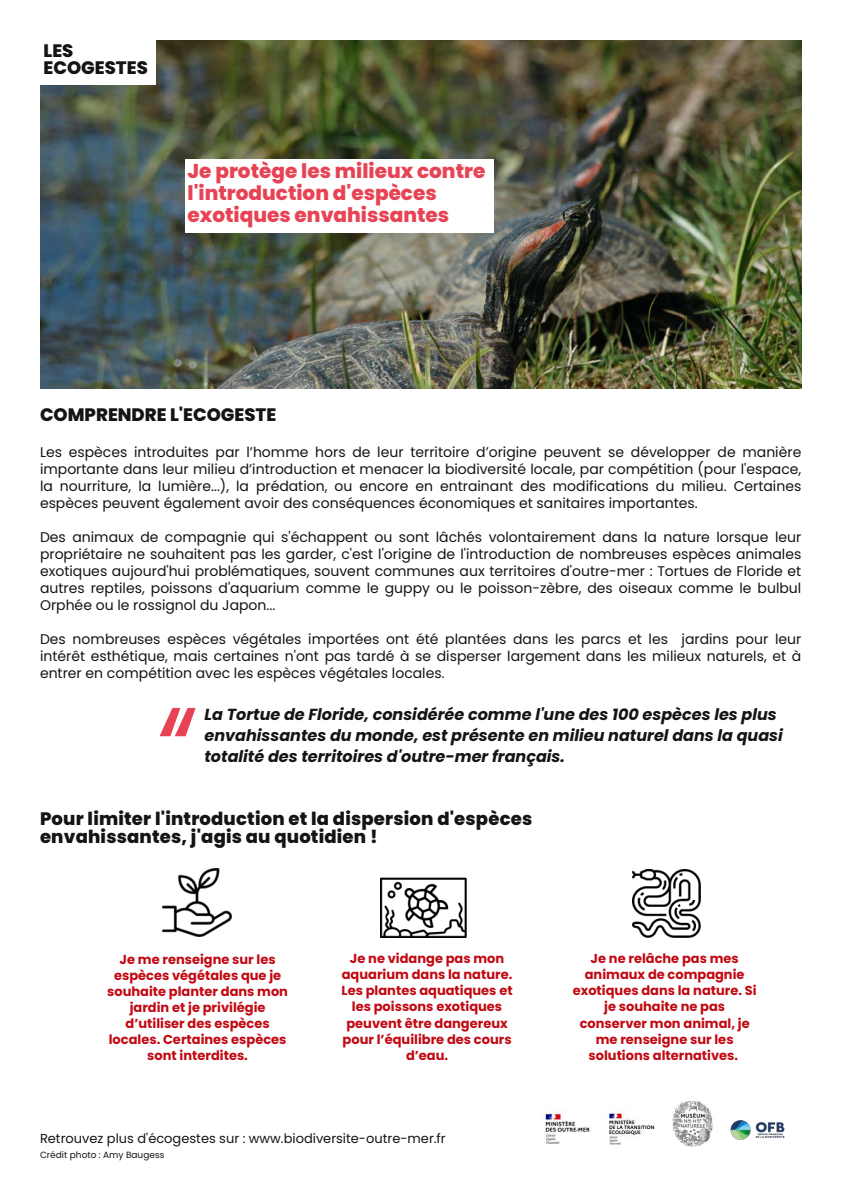
<style>
.page{position:relative;width:842px;height:1191px;background:#fff}
.page>*{position:absolute;margin:0;border:0;box-sizing:border-box;transform-origin:0 0}
.t1{font:800 20px/22px "Poppins";color:#e84355}
.t2{font:800 18px/18px "Poppins";letter-spacing:.01em;color:#161413}
.t3{font:italic 700 16px/21px "Poppins";color:#161413}
.t4{font:14px/17px "Poppins";color:#161413;text-align:justify}
.t5{font:700 13px/16px "Poppins";color:#c20913;text-align:center}
.t6{font:13px "Poppins";color:#161413}
.t7{font:9px "Poppins";color:#161413}
</style>
<div class="page">
<img style="left:162px;top:868px;width:69px;height:68px">
<img style="left:380px;top:877px;width:86px;height:60px">
<img style="left:633px;top:869px;width:68px;height:68px">
<img style="left:543px;top:1109px;width:48px;height:35px">
<img style="left:672px;top:1101px;width:41px;height:46px">
<img style="left:731px;top:1120px;width:53px;height:19px">
<img style="left:606px;top:1110px;width:49px;height:35px">
<img style="left:40px;top:40px;width:762px;height:348px">
<div style="left:40px;top:39px;width:116px;height:45px;background:#fff"></div>
<div style="left:186px;top:159px;width:308px;height:73px;background:#fff"></div>
<svg style="left:160px;top:708px;width:36px;height:28px"></svg>
<p class="t2" style="left:44px;top:42px;width:106px;line-height:17px">LES<br>ECOGESTES</p>
<h1 class="t1" style="left:188px;top:160px;width:299px">Je protège les milieux contre l'introduction d'espèces exotiques envahissantes</h1>
<p class="t2" style="left:40px;top:406px;width:238px">COMPRENDRE L'ECOGESTE</p>
<p class="t4" style="left:40px;top:443px;width:763px">Les espèces introduites par l’homme hors de leur territoire d’origine peuvent se développer de manière importante dans leur milieu d’introduction et menacer la biodiversité locale, par compétition (pour l'espace, la nourriture, la lumière...), la prédation, ou encore en entrainant des modifications du milieu. Certaines espèces peuvent également avoir des conséquences économiques et sanitaires importantes.</p>
<p class="t4" style="left:40px;top:528px;width:763px">Des animaux de compagnie qui s'échappent ou sont lâchés volontairement dans la nature lorsque leur propriétaire ne souhaitent pas les garder, c'est l'origine de l'introduction de nombreuses espèces animales exotiques aujourd'hui problématiques, souvent communes aux territoires d'outre-mer : Tortues de Floride et autres reptiles, poissons d'aquarium comme le guppy ou le poisson-zèbre, des oiseaux comme le bulbul Orphée ou le rossignol du Japon...</p>
<p class="t4" style="left:40px;top:630px;width:763px">Des nombreuses espèces végétales importées ont été plantées dans les parcs et les jardins pour leur intérêt esthétique, mais certaines n'ont pas tardé à se disperser largement dans les milieux naturels, et à entrer en compétition avec les espèces végétales locales.</p>
<p class="t3" style="left:204px;top:704px;width:580px">La Tortue de Floride, considérée comme l'une des 100 espèces les plus envahissantes du monde, est présente en milieu naturel dans la quasi totalité des territoires d'outre-mer français.</p>
<p class="t2" style="left:40px;top:810px;width:494px">Pour limiter l'introduction et la dispersion d'espèces envahissantes, j'agis au quotidien !</p>
<p class="t5" style="left:107px;top:951px;width:182px">Je me renseigne sur les espèces végétales que je souhaite planter dans mon jardin et je privilégie d’utiliser des espèces locales. Certaines espèces sont interdites.</p>
<p class="t5" style="left:342px;top:951px;width:173px">Je ne vidange pas mon aquarium dans la nature.<br>Les plantes aquatiques et les poissons exotiques peuvent être dangereux pour l’équilibre des cours d’eau.</p>
<p class="t5" style="left:573px;top:951px;width:185px">Je ne relâche pas mes animaux de compagnie exotiques dans la nature. Si je souhaite ne pas conserver mon animal, je me renseigne sur les solutions alternatives.</p>
<p class="t6" style="left:40px;top:1129px;width:407px">Retrouvez plus d'écogestes sur : www.biodiversite-outre-mer.fr</p>
<p class="t7" style="left:40px;top:1148px;width:126px">Crédit photo : Amy Baugess</p>
</div>
